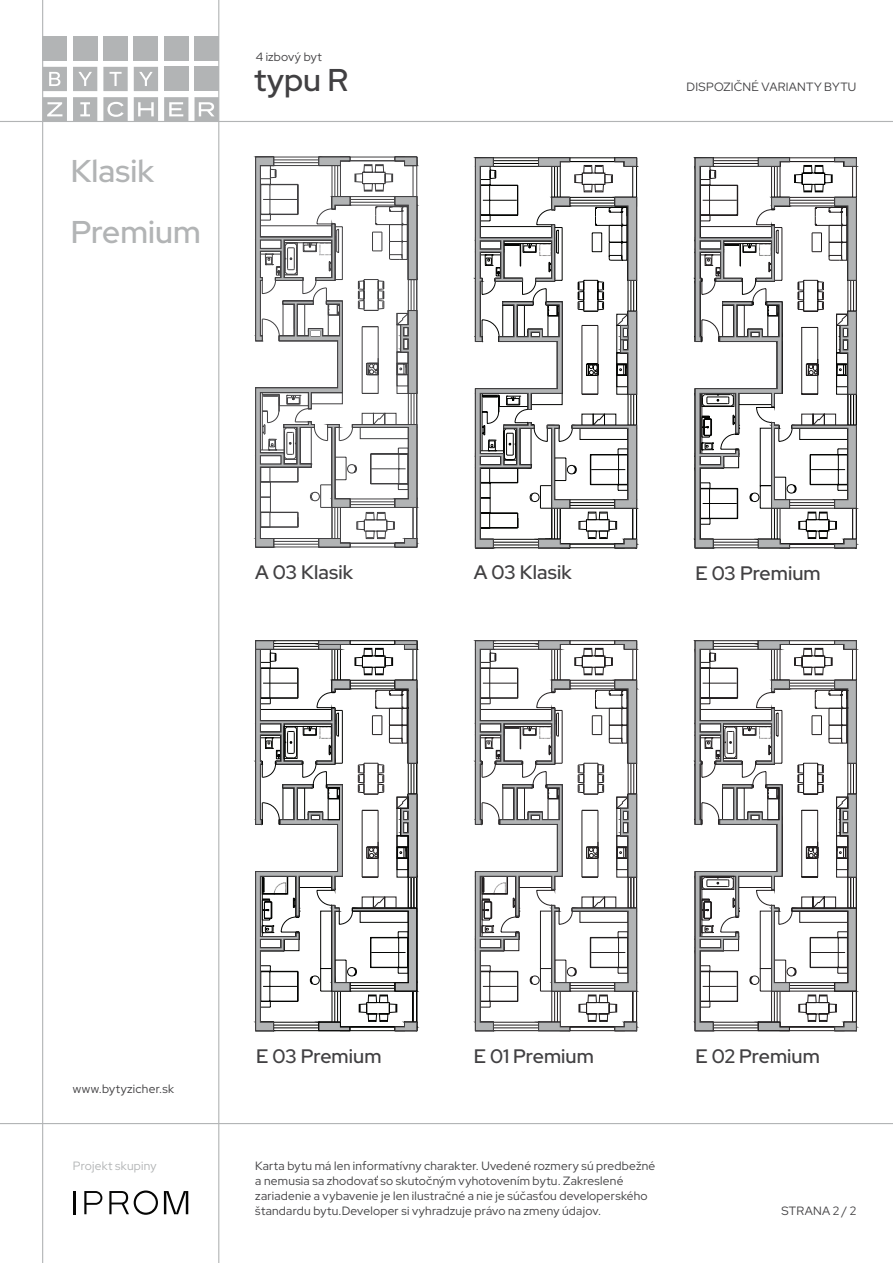
<style>
.page{position:relative;width:893px;height:1263px;background:#fff}
.page>*{position:absolute;margin:0;border:0;box-sizing:border-box;transform-origin:0 0}
.t1{font:600 31.5px/60.6px "Red Hat Display";letter-spacing:.005em;color:#b2b4b5}
.t2{font:600 31.5px "Red Hat Display";color:#414042}
.t3{font:600 19.5px "Red Hat Display";letter-spacing:.005em;color:#414042}
.t4{font:12px/15px "Red Hat Display";letter-spacing:.02em;color:#414042}
.t5{font:12px "Red Hat Display";letter-spacing:.02em;color:#b2b4b5}
</style>
<div class="page">
<hr style="left:73px;top:1191px;width:2px;height:23px;background:#050504">
<svg style="left:84px;top:1191px;width:18px;height:23px"></svg>
<svg style="left:109px;top:1190px;width:49px;height:25px"></svg>
<svg style="left:164px;top:1191px;width:24px;height:23px"></svg>
<svg style="left:43px;top:97px;width:24px;height:24px"></svg>
<svg style="left:103px;top:97px;width:25px;height:24px"></svg>
<svg style="left:134px;top:97px;width:24px;height:24px"></svg>
<svg style="left:164px;top:97px;width:24px;height:24px"></svg>
<svg style="left:194px;top:97px;width:24px;height:24px"></svg>
<svg style="left:73px;top:97px;width:24px;height:24px"></svg>
<svg style="left:43px;top:67px;width:24px;height:24px"></svg>
<svg style="left:73px;top:67px;width:24px;height:24px"></svg>
<svg style="left:103px;top:67px;width:25px;height:24px"></svg>
<svg style="left:134px;top:67px;width:24px;height:24px"></svg>
<div style="left:164px;top:67px;width:24px;height:24px;background:#b2b4b5"></div>
<div style="left:194px;top:67px;width:25px;height:24px;background:#b2b4b5"></div>
<div style="left:43px;top:36px;width:24px;height:25px;background:#b2b4b5"></div>
<div style="left:73px;top:36px;width:24px;height:25px;background:#b2b4b5"></div>
<div style="left:103px;top:36px;width:25px;height:25px;background:#b2b4b5"></div>
<div style="left:134px;top:36px;width:24px;height:25px;background:#b2b4b5"></div>
<div style="left:164px;top:36px;width:24px;height:25px;background:#b2b4b5"></div>
<div style="left:194px;top:36px;width:25px;height:25px;background:#b2b4b5"></div>
<hr style="left:42px;top:0;width:1px;height:1263px;background:#b2b4b5">
<hr style="left:218px;top:0;width:1px;height:1263px;background:#b2b4b5">
<hr style="left:0;top:121px;width:893px;height:1px;background:#b2b4b5">
<hr style="left:0;top:1123px;width:893px;height:1px;background:#b2b4b5">
<svg style="left:693px;top:157px;width:166px;height:392px"></svg>
<svg style="left:473px;top:157px;width:166px;height:392px"></svg>
<svg style="left:473px;top:640px;width:166px;height:392px"></svg>
<svg style="left:693px;top:640px;width:166px;height:392px"></svg>
<svg style="left:253px;top:157px;width:166px;height:391px"></svg>
<div style="left:311px;top:331px;width:9px;height:5px;background:#fff"></div>
<svg style="left:253px;top:640px;width:167px;height:392px"></svg>
<div style="left:255px;top:641px;width:19px;height:8px;background:#b2b4b5;border:1px solid #414042"></div>
<svg style="left:395px;top:640px;width:22px;height:5px"></svg>
<svg style="left:319px;top:640px;width:31px;height:5px"></svg>
<h1 class="t1" style="left:71px;top:141px;width:132px">Klasik<br>Premium</h1>
<p class="t4" style="left:256px;top:49px;width:68px">4 izbový byt</p>
<h1 class="t2" style="left:254px;top:59px;width:96px">typu R</h1>
<p class="t4" style="left:686px;top:79px;width:171px">DISPOZIČNÉ VARIANTY BYTU</p>
<h2 class="t3" style="left:255px;top:559px;width:99px">A 03 Klasik</h2>
<h2 class="t3" style="left:474px;top:559px;width:99px">A 03 Klasik</h2>
<h2 class="t3" style="left:695px;top:560px;width:127px">E 03 Premium</h2>
<p class="t4" style="left:73px;top:1081px;width:103px">www.bytyzicher.sk</p>
<p class="t5" style="left:73px;top:1158px;width:85px">Projekt skupiny</p>
<h2 class="t3" style="left:256px;top:1043px;width:127px">E 03 Premium</h2>
<h2 class="t3" style="left:474px;top:1043px;width:122px">E 01 Premium</h2>
<h2 class="t3" style="left:695px;top:1043px;width:126px">E 02 Premium</h2>
<p class="t4" style="left:255px;top:1158px;width:402px">Karta bytu má len informatívny charakter. Uvedené rozmery sú predbežné a nemusia sa zhodovať so skutočným vyhotovením bytu. Zakreslené zariadenie a vybavenie je len ilustračné a nie je súčasťou developerského štandardu bytu.Developer si vyhradzuje právo na zmeny údajov.</p>
<p class="t4" style="left:781px;top:1203px;width:77px">STRANA 2 / 2</p>
</div>
